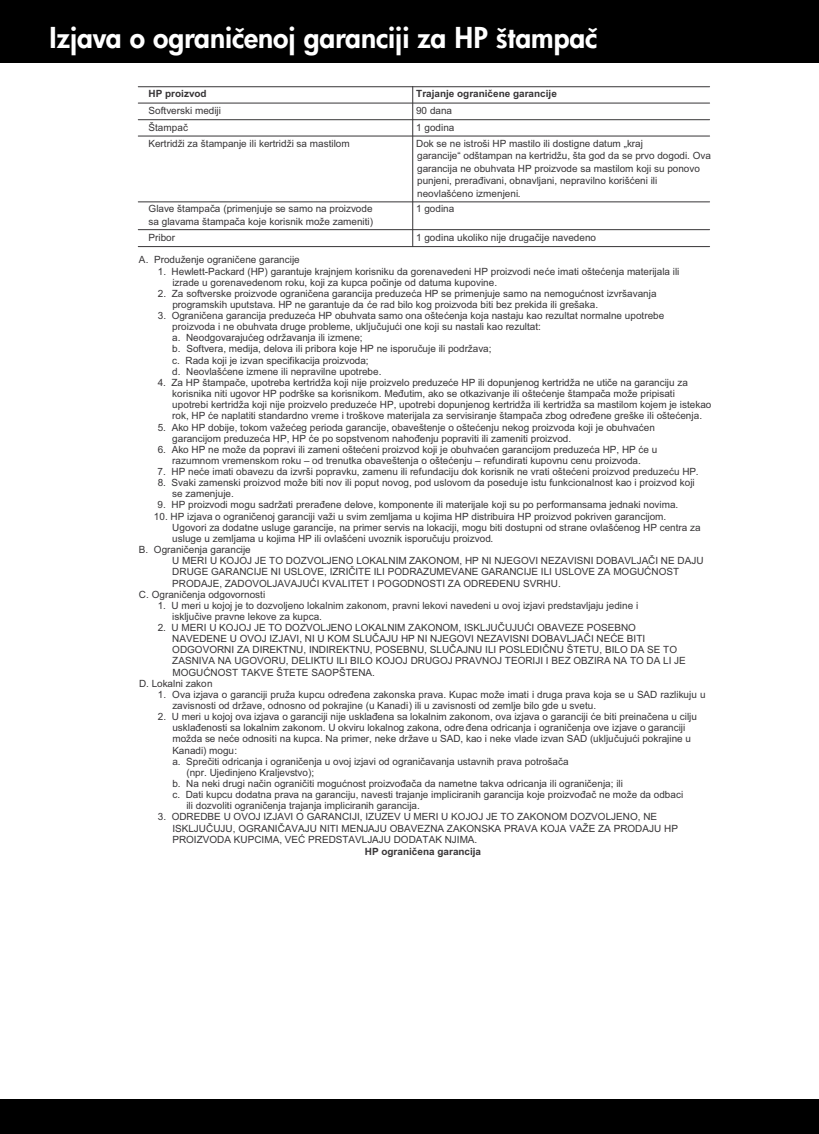
<style>
.page{position:relative;width:819px;height:1134px;background:#fff}
.page>*{position:absolute;margin:0;border:0;box-sizing:border-box;transform-origin:0 0}
.t1{font:800 28px "HP Futura";color:#fff}
.t2{font:9.97px/11.2px "Arial";color:#373537}
.t3{font:700 9.97px "Arial";color:#373537}
</style>
<div class="page">
<div style="left:0;top:0;width:819px;height:62px;background:#000"></div>
<div style="left:0;top:1099px;width:819px;height:35px;background:#000"></div>
<hr style="left:138px;top:201px;width:572px;height:1px;background:#373537">
<hr style="left:138px;top:246px;width:572px;height:1px;background:#373537">
<hr style="left:138px;top:119px;width:572px;height:1px;background:#373537">
<hr style="left:138px;top:86px;width:572px;height:1px;background:#373537">
<hr style="left:412px;top:86px;width:1px;height:161px;background:#373537">
<hr style="left:138px;top:229px;width:572px;height:1px;background:#373537">
<hr style="left:138px;top:103px;width:572px;height:1px;background:#373537">
<hr style="left:138px;top:136px;width:572px;height:1px;background:#373537">
<h1 class="t1" style="left:50px;top:19px;width:549px">Izjava o ograničenoj garanciji za HP štampač</h1>
<p class="t3" style="left:149px;top:87px;width:60px">HP proizvod</p>
<p class="t3" style="left:416px;top:87px;width:142px">Trajanje ograničene garancije</p>
<p class="t2" style="left:149px;top:105px;width:74px">Softverski mediji</p>
<p class="t2" style="left:416px;top:105px;width:38px">90 dana</p>
<p class="t2" style="left:149px;top:122px;width:41px">Štampač</p>
<p class="t2" style="left:416px;top:122px;width:40px">1 godina</p>
<p class="t2" style="left:148px;top:138px;width:203px">Kertridži za štampanje ili kertridži sa mastilom</p>
<p class="t2" style="left:416px;top:137px;width:296px;line-height:12.4px">Dok se ne istroši HP mastilo ili dostigne datum „kraj<br>garancije“ odštampan na kertridžu, šta god da se prvo dogodi. Ova garancija ne obuhvata HP proizvode sa mastilom koji su ponovo punjeni, prerađivani, obnavljani, nepravilno korišćeni ili neovlašćeno izmenjeni.</p>
<p class="t2" style="left:149px;top:203px;width:226px">Glave štampača (primenjuje se samo na proizvode</p>
<p class="t2" style="left:416px;top:203px;width:40px">1 godina</p>
<p class="t2" style="left:149px;top:213px;width:226px;line-height:16.4px">sa glavama štampača koje korisnik može zameniti)<br>Pribor</p>
<p class="t2" style="left:416px;top:232px;width:181px">1 godina ukoliko nije drugačije navedeno</p>
<p class="t2" style="left:139px;top:254px;width:162px">A. Produženje ograničene garancije</p>
<p class="t2" style="left:172px;top:266px;width:509px;text-indent:-15px">1. Hewlett-Packard (HP) garantuje krajnjem korisniku da gorenavedeni HP proizvodi neće imati oštećenja materijala ili izrade u gorenavedenom roku, koji za kupca počinje od datuma kupovine.</p>
<p class="t2" style="left:172px;top:288px;width:486px;text-indent:-15px">2. Za softverske proizvode ograničena garancija preduzeća HP se primenjuje samo na nemogućnost izvršavanja programskih uputstava. HP ne garantuje da će rad bilo kog proizvoda biti bez prekida ili grešaka.</p>
<p class="t2" style="left:172px;top:310px;width:494px;text-indent:-15px">3. Ograničena garancija preduzeća HP obuhvata samo ona oštećenja koja nastaju kao rezultat normalne upotrebe proizvoda i ne obuhvata druge probleme, uključujući one koji su nastali kao rezultat:<br>a. Neodgovarajućeg održavanja ili izmene;<br>b. Softvera, medija, delova ili pribora koje HP ne isporučuje ili podržava;<br>c. Rada koji je izvan specifikacija proizvoda;<br>d. Neovlašćene izmene ili nepravilne upotrebe.</p>
<p class="t2" style="left:172px;top:377px;width:541px;text-indent:-15px">4. Za HP štampače, upotreba kertridža koji nije proizvelo preduzeće HP ili dopunjenog kertridža ne utiče na garanciju za korisnika niti ugovor HP podrške sa korisnikom. Međutim, ako se otkazivanje ili oštećenje štampača može pripisati upotrebi kertridža koji nije proizvelo preduzeće HP, upotrebi dopunjenog kertridža ili kertridža sa mastilom kojem je istekao rok, HP će naplatiti standardno vreme i troškove materijala za servisiranje štampača zbog određene greške ili oštećenja.</p>
<p class="t2" style="left:172px;top:422px;width:484px;text-indent:-15px">5. Ako HP dobije, tokom važećeg perioda garancije, obaveštenje o oštećenju nekog proizvoda koji je obuhvaćen garancijom preduzeća HP, HP će po sopstvenom nahođenju popraviti ili zameniti proizvod.</p>
<p class="t2" style="left:158px;top:444px;width:501px;text-align:center">6. Ako HP ne može da popravi ili zameni oštećeni proizvod koji je obuhvaćen garancijom preduzeća HP, HP će u razumnom vremenskom roku – od trenutka obaveštenja o oštećenju – refundirati kupovnu cenu proizvoda.</p>
<p class="t2" style="left:158px;top:466px;width:542px">7. HP neće imati obavezu da izvrši popravku, zamenu ili refundaciju dok korisnik ne vrati oštećeni proizvod preduzeću HP.</p>
<p class="t2" style="left:172px;top:477px;width:524px;text-indent:-15px">8. Svaki zamenski proizvod može biti nov ili poput novog, pod uslovom da poseduje istu funkcionalnost kao i proizvod koji se zamenjuje.</p>
<p class="t2" style="left:158px;top:499px;width:522px">9. HP proizvodi mogu sadržati prerađene delove, komponente ili materijale koji su po performansama jednaki novima.</p>
<p class="t2" style="left:154px;top:511px;width:514px">10. HP izjava o ograničenoj garanciji važi u svim zemljama u kojima HP distribuira HP proizvod pokriven garancijom.</p>
<p class="t2" style="left:172px;top:522px;width:530px">Ugovori za dodatne usluge garancije, na primer servis na lokaciji, mogu biti dostupni od strane ovlašćenog HP centra za</p>
<p class="t2" style="left:172px;top:533px;width:322px">usluge u zemljama u kojima HP ili ovlašćeni uvoznik isporučuju proizvod.</p>
<p class="t2" style="left:139px;top:544px;width:113px">B. Ograničenja garancije</p>
<p class="t2" style="left:172px;top:555px;width:533px">U MERI U KOJOJ JE TO DOZVOLJENO LOKALNIM ZAKONOM, HP NI NJEGOVI NEZAVISNI DOBAVLJAČI NE DAJU</p>
<p class="t2" style="left:172px;top:566px;width:508px">DRUGE GARANCIJE NI USLOVE, IZRIČITE ILI PODRAZUMEVANE GARANCIJE ILI USLOVE ZA MOGUĆNOST</p>
<p class="t2" style="left:172px;top:578px;width:390px">PRODAJE, ZADOVOLJAVAJUĆI KVALITET I POGODNOSTI ZA ODREĐENU SVRHU.</p>
<p class="t2" style="left:139px;top:589px;width:128px">C. Ograničenja odgovornosti</p>
<p class="t2" style="left:172px;top:600px;width:467px;text-indent:-15px">1. U meri u kojoj je to dozvoljeno lokalnim zakonom, pravni lekovi navedeni u ovoj izjavi predstavljaju jedine i isključive pravne lekove za kupca.</p>
<p class="t2" style="left:158px;top:622px;width:480px">2. U MERI U KOJOJ JE TO DOZVOLJENO LOKALNIM ZAKONOM, ISKLJUČUJUĆI OBAVEZE POSEBNO</p>
<p class="t2" style="left:172px;top:633px;width:474px">NAVEDENE U OVOJ IZJAVI, NI U KOM SLUČAJU HP NI NJEGOVI NEZAVISNI DOBAVLJAČI NEĆE BITI</p>
<p class="t2" style="left:172px;top:644px;width:506px">ODGOVORNI ZA DIREKTNU, INDIREKTNU, POSEBNU, SLUČAJNU ILI POSLEDIČNU ŠTETU, BILO DA SE TO</p>
<p class="t2" style="left:172px;top:655px;width:515px">ZASNIVA NA UGOVORU, DELIKTU ILI BILO KOJOJ DRUGOJ PRAVNOJ TEORIJI I BEZ OBZIRA NA TO DA LI JE</p>
<p class="t2" style="left:172px;top:667px;width:204px">MOGUĆNOST TAKVE ŠTETE SAOPŠTENA.</p>
<p class="t2" style="left:139px;top:678px;width:75px">D. Lokalni zakon</p>
<p class="t2" style="left:172px;top:689px;width:535px;text-indent:-15px">1. Ova izjava o garanciji pruža kupcu određena zakonska prava. Kupac može imati i druga prava koja se u SAD razlikuju u zavisnosti od države, odnosno od pokrajine (u Kanadi) ili u zavisnosti od zemlje bilo gde u svetu.</p>
<p class="t2" style="left:158px;top:711px;width:541px">2. U meri u kojoj ova izjava o garanciji nije usklađena sa lokalnim zakonom, ova izjava o garanciji će biti preinačena u cilju</p>
<p class="t2" style="left:172px;top:722px;width:515px">usklađenosti sa lokalnim zakonom. U okviru lokalnog zakona, određena odricanja i ograničenja ove izjave o garanciji</p>
<p class="t2" style="left:172px;top:733px;width:520px">možda se neće odnositi na kupca. Na primer, neke države u SAD, kao i neke vlade izvan SAD (uključujući pokrajine u</p>
<p class="t2" style="left:172px;top:745px;width:66px">Kanadi) mogu:</p>
<p class="t2" style="left:172px;top:756px;width:398px">a. Sprečiti odricanja i ograničenja u ovoj izjavi od ograničavanja ustavnih prava potrošača</p>
<p class="t2" style="left:186px;top:767px;width:129px">(npr. Ujedinjeno Kraljevstvo);</p>
<p class="t2" style="left:172px;top:778px;width:452px">b. Na neki drugi način ograničiti mogućnost proizvođača da nametne takva odricanja ili ograničenja; ili</p>
<p class="t2" style="left:172px;top:789px;width:512px">c. Dati kupcu dodatna prava na garanciju, navesti trajanje impliciranih garancija koje proizvođač ne može da odbaci</p>
<p class="t2" style="left:186px;top:800px;width:235px">ili dozvoliti ograničenja trajanja impliciranih garancija.</p>
<p class="t2" style="left:172px;top:811px;width:507px;text-indent:-15px">3. ODREDBE U OVOJ IZJAVI O GARANCIJI, IZUZEV U MERI U KOJOJ JE TO ZAKONOM DOZVOLJENO, NE<br>ISKLJUČUJU, OGRANIČAVAJU NITI MENJAJU OBAVEZNA ZAKONSKA PRAVA KOJA VAŽE ZA PRODAJU HP<br>PROIZVODA KUPCIMA, VEĆ PREDSTAVLJAJU DODATAK NJIMA.</p>
<p class="t3" style="left:365px;top:845px;width:118px">HP ograničena garancija</p>
</div>
